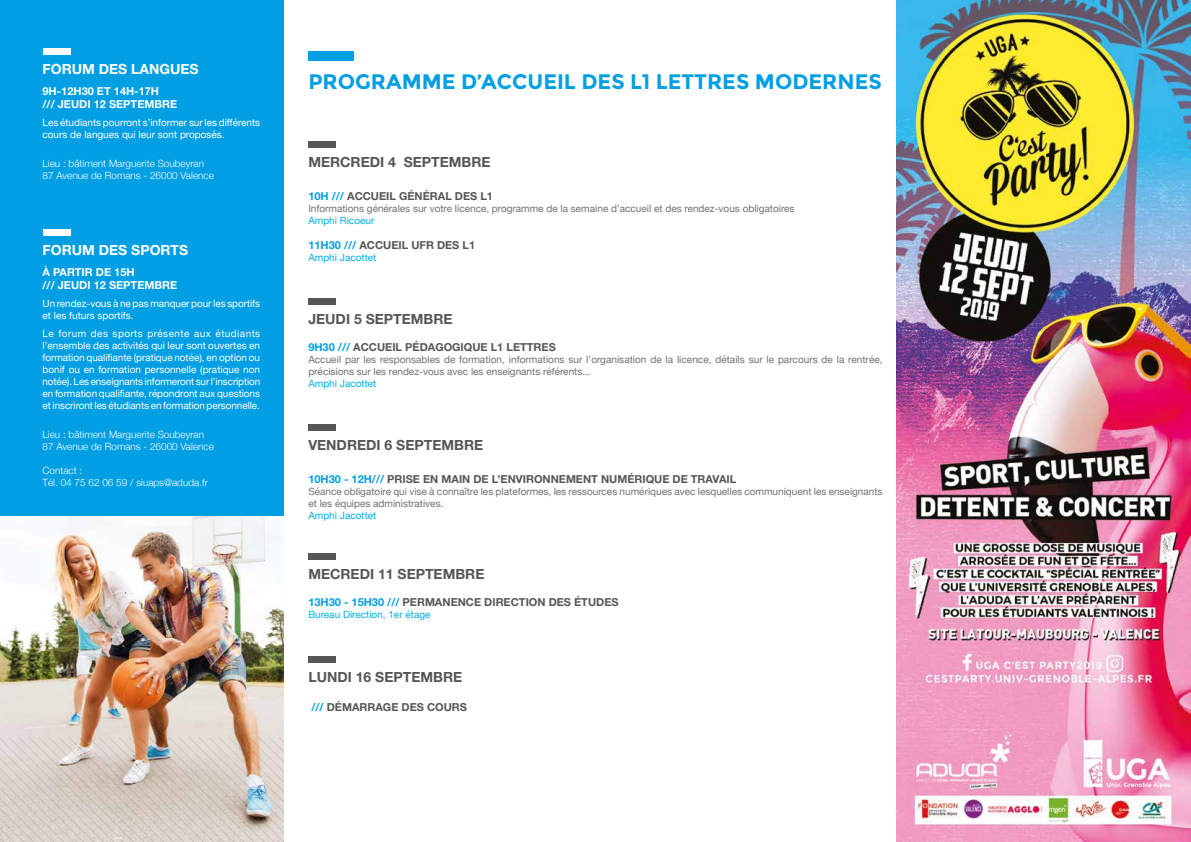
<style>
.page{position:relative;width:1191px;height:842px;background:#fff}
.page>*{position:absolute;margin:0;border:0;box-sizing:border-box;transform-origin:0 0}
.t1{font:700 21px "Montserrat";color:#009fe3}
.t2{font:700 14px "Helvetica Neue";color:#575657}
.t3{font:700 14px "Helvetica Neue";color:#fff}
.t4{font:700 11px "Helvetica Neue";color:#575657}
.t5{font:700 11px/13.2px "Helvetica Neue";color:#fff}
.t6{font:10px/12px "Helvetica Neue";letter-spacing:-.005em;color:#fff}
.t7{font:10px/12px "Helvetica Neue";color:#737071}
.t8{font:300 10px/12px "Helvetica Neue";color:#fff}
.t9{font:10px "Helvetica Neue";color:#00b1eb}
.s1{color:#009fe3}
</style>
<div class="page">
<img style="left:896px;top:0;width:294px;height:842px">
<div style="left:0;top:0;width:284px;height:517px;background:#009fe3"></div>
<img style="left:0;top:517px;width:284px;height:220px">
<svg style="left:0;top:737px;width:284px;height:105px;background:#d4cac1"></svg>
<div style="left:308px;top:51px;width:46px;height:10px;background:#009fe3"></div>
<div style="left:43px;top:48px;width:27px;height:7px;background:#fff"></div>
<div style="left:43px;top:229px;width:27px;height:6px;background:#fff"></div>
<div style="left:308px;top:141px;width:28px;height:6px;background:#575657"></div>
<div style="left:308px;top:298px;width:28px;height:7px;background:#575657"></div>
<div style="left:308px;top:424px;width:28px;height:6px;background:#575657"></div>
<div style="left:308px;top:553px;width:28px;height:6px;background:#575657"></div>
<div style="left:308px;top:656px;width:28px;height:6px;background:#575657"></div>
<h2 class="t3" style="left:43px;top:61px;width:158px">FORUM DES LANGUES</h2>
<p class="t5" style="left:43px;top:84px;width:136px">9H-12H30 ET 14H-17H<br>/// JEUDI 12 SEPTEMBRE</p>
<p class="t6" style="left:43px;top:117px;width:219px">Les étudiants pourront s’informer sur les différents cours de langues qui leur sont proposés.</p>
<p class="t8" style="left:43px;top:157px;width:173px">Lieu : bâtiment Marguerite Soubeyran<br>87 Avenue de Romans - 26000 Valence</p>
<h2 class="t3" style="left:43px;top:241px;width:147px">FORUM DES SPORTS</h2>
<p class="t5" style="left:43px;top:265px;width:136px">À PARTIR DE 15H<br>/// JEUDI 12 SEPTEMBRE</p>
<p class="t6" style="left:43px;top:298px;width:219px">Un rendez-vous à ne pas manquer pour les sportifs et les futurs sportifs.</p>
<p class="t6" style="left:43px;top:328px;width:219px;text-align:justify">Le forum des sports présente aux étudiants l’ensemble des activités qui leur sont ouvertes en formation qualifiante (pratique notée), en option ou bonif ou en formation personnelle (pratique non notée). Les enseignants informeront sur l’inscription en formation qualifiante, répondront aux questions et inscriront les étudiants en formation personnelle.</p>
<p class="t8" style="left:43px;top:428px;width:173px">Lieu : bâtiment Marguerite Soubeyran<br>87 Avenue de Romans - 26000 Valence</p>
<p class="t8" style="left:43px;top:464px;width:167px">Contact :<br>Tél. 04 75 62 06 59 / siuaps@aduda.fr</p>
<h1 class="t1" style="left:308px;top:69px;width:575px">PROGRAMME D’ACCUEIL DES L1 LETTRES MODERNES</h1>
<h2 class="t2" style="left:308px;top:153px;width:184px">MERCREDI 4 SEPTEMBRE</h2>
<p class="t4" style="left:308px;top:189px;width:186px"><span class="s1">10H ///</span> ACCUEIL GÉNÉRAL DES L1</p>
<p class="t7" style="left:308px;top:203px;width:488px">Informations générales sur votre licence, programme de la semaine d’accueil et des rendez-vous obligatoires</p>
<p class="t9" style="left:308px;top:213px;width:67px">Amphi Ricoeur</p>
<p class="t4" style="left:308px;top:238px;width:168px"><span class="s1">11H30 ///</span> ACCUEIL UFR DES L1</p>
<p class="t9" style="left:308px;top:250px;width:69px">Amphi Jacottet</p>
<h2 class="t2" style="left:308px;top:311px;width:146px">JEUDI 5 SEPTEMBRE</h2>
<p class="t4" style="left:308px;top:340px;width:249px"><span class="s1">9H30 ///</span> ACCUEIL PÉDAGOGIQUE L1 LETTRES</p>
<p class="t7" style="left:308px;top:354px;width:576px">Accueil par les responsables de formation, informations sur l’organisation de la licence, détails sur le parcours de la rentrée, précisions sur les rendez-vous avec les enseignants référents...</p>
<p class="t9" style="left:308px;top:376px;width:69px">Amphi Jacottet</p>
<h2 class="t2" style="left:308px;top:436px;width:176px">VENDREDI 6 SEPTEMBRE</h2>
<p class="t4" style="left:308px;top:472px;width:429px"><span class="s1">10H30 - 12H///</span> PRISE EN MAIN DE L’ENVIRONNEMENT NUMÉRIQUE DE TRAVAIL</p>
<p class="t7" style="left:308px;top:486px;width:576px">Séance obligatoire qui vise à connaître les plateformes, les ressources numériques avec lesquelles communiquent les enseignants et les équipes administratives.</p>
<p class="t9" style="left:308px;top:508px;width:69px">Amphi Jacottet</p>
<h2 class="t2" style="left:308px;top:565px;width:178px">MECREDI 11 SEPTEMBRE</h2>
<p class="t4" style="left:308px;top:595px;width:312px"><span class="s1">13H30 - 15H30 ///</span> PERMANENCE DIRECTION DES ÉTUDES</p>
<p class="t9" style="left:308px;top:607px;width:124px">Bureau Direction, 1er étage</p>
<h2 class="t2" style="left:308px;top:668px;width:155px">LUNDI 16 SEPTEMBRE</h2>
<p class="t4" style="left:311px;top:700px;width:157px"><span class="s1">///</span> DÉMARRAGE DES COURS</p>
</div>
